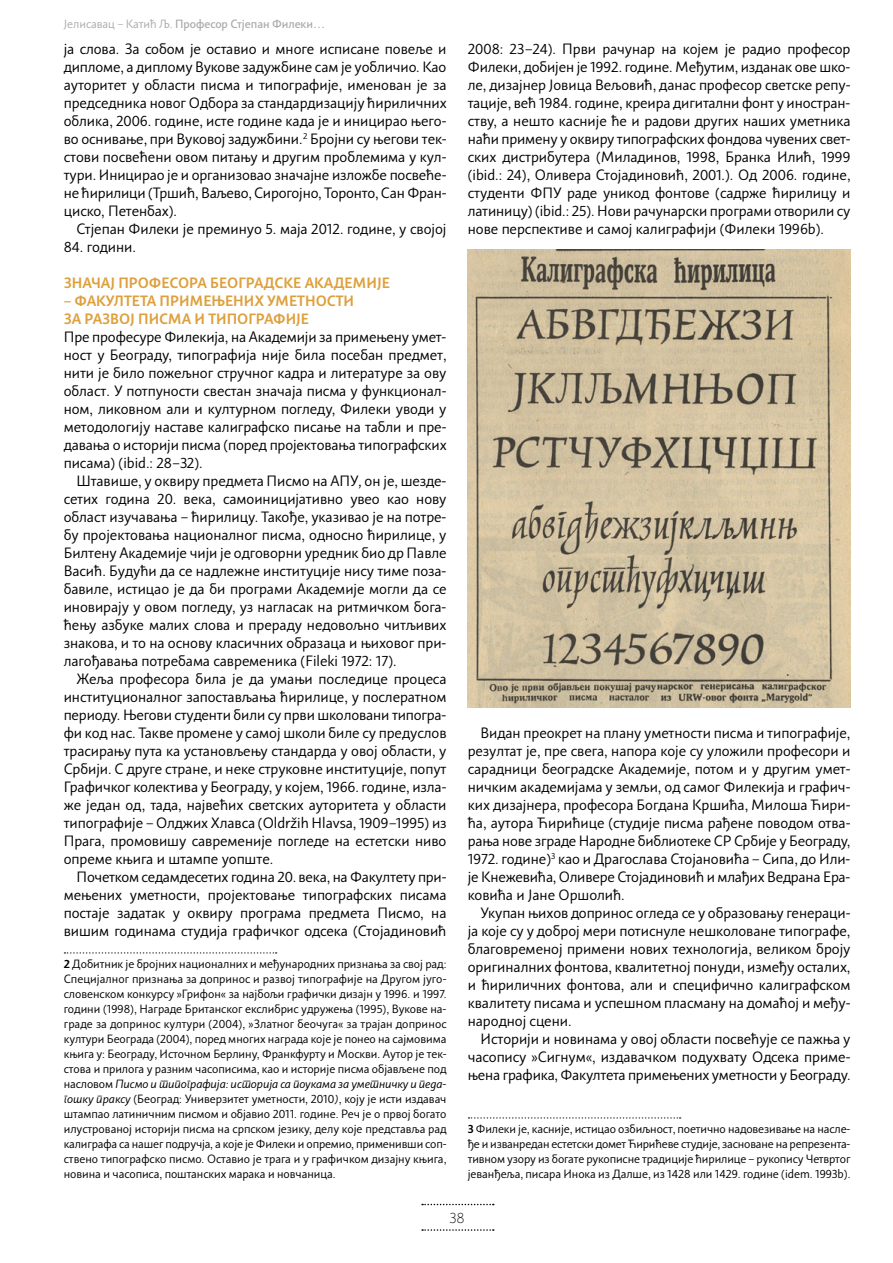
<style>
.page{position:relative;width:893px;height:1263px;background:#fff}
.page>*{position:absolute;margin:0;border:0;box-sizing:border-box;transform-origin:0 0}
.t1{font:15px/18px "Plusquam Sans LCG";color:#000;text-align:justify}
.t2{font:700 15px/18px "Plusquam Sans LCG";color:#dda03c}
.t3{font:200 15px "Plusquam Sans LCG";color:#000}
.t4{font:12px/15px "Plusquam Sans LCG";color:#000;text-align:justify}
.t5{font:500 12px "Plusquam Sans LCG";color:#aaa}
.s1{font-weight:400}
.s2{font-weight:400;font-style:italic}
.s3{font-style:italic}
.s4{font-weight:700}
</style>
<div class="page">
<svg style="left:422px;top:1229px;width:72px;height:2px"></svg>
<svg style="left:422px;top:1204px;width:72px;height:1px"></svg>
<svg style="left:65px;top:952px;width:212px;height:2px"></svg>
<svg style="left:468px;top:1117px;width:213px;height:2px"></svg>
<img style="left:468px;top:250px;width:382px;height:458px">
<p class="t5" style="left:64px;top:16px;width:263px"><span class="s1">Јелисавац</span> <span class="s2">–</span> <span class="s1">Катић Љ.</span> Професор Стјепан Филеки…</p>
<p class="t1" style="left:64px;top:40px;width:384px">ја слова. За собом је оставио и многе исписане повеље и дипломе, а диплому Вукове задужбине сам је уобличио. Као ауторитет у области писма и типографије, именован је за председника новог Одбора за стандардизацију ћириличних облика, 2006. године, исте године када је и иницирао њего&shy;во оснивање, при Вуковој задужбини.<sup>2</sup> Бројни су његови тек&shy;стови посвећени овом питању и другим проблемима у кул&shy;тури. Иницирао је и организовао значајне изложбе посвеће&shy;не ћирилици (Тршић, Ваљево, Сирогојно, Торонто, Сан Фран&shy;циско, Петенбах).</p>
<p class="t1" style="left:77px;top:220px;width:371px">Стјепан Филеки је преминуо 5. маја 2012. године, у својој</p>
<p class="t1" style="left:64px;top:238px;width:74px">84. години.</p>
<p class="t2" style="left:64px;top:274px;width:328px">ЗНАЧАЈ ПРОФЕСОРА БЕОГРАДСКЕ АКАДЕМИЈЕ</p>
<p class="t2" style="left:64px;top:292px;width:292px">– ФАКУЛТЕТА ПРИМЕЊЕНИХ УМЕТНОСТИ<br>ЗА РАЗВОЈ ПИСМА И ТИПОГРАФИЈЕ</p>
<p class="t1" style="left:64px;top:328px;width:384px">Пре професуре Филекија, на Академији за примењену умет&shy;ност у Београду, типографија није била посебан предмет, нити је било пожељног стручног кадра и литературе за ову област. У потпуности свестан значаја писма у функционал&shy;ном, ликовном али и културном погледу, Филеки уводи у методологију наставе калиграфско писање на табли и пре&shy;давања о историји писма (поред пројектовања типографских писама) (ibid.: 28–32).</p>
<p class="t1" style="left:64px;top:472px;width:384px;text-indent:13px">Штавише, у оквиру предмета Писмо на АПУ<span class="s3">,</span> он је, шезде&shy;сетих година 20. века, самоиницијативно увео као нову област изучавања – ћирилицу. Такође, указивао је на потре&shy;бу пројектовања националног писма, односно ћирилице, у Билтену Академије чији је одговорни уредник био др Павле Васић. Будући да се надлежне институције нису тиме поза&shy;бавиле, истицао је да би програми Академије могли да се иновирају у овом погледу, уз нагласак на ритмичком бога&shy;ћењу азбуке малих слова и прераду недовољно читљивих знакова, и то на основу класичних образаца и њиховог при&shy;лагођавања потребама савременика (Fileki 1972: 17).</p>
<p class="t1" style="left:64px;top:670px;width:384px;text-indent:13px">Жеља професора била је да умањи последице процеса институционалног запостављања ћирилице, у послератном периоду. Његови студенти били су први школовани типогра&shy;фи код нас. Такве промене у самој школи биле су предуслов трасирању пута ка установљењу стандарда у овој области, у Србији. С друге стране, и неке струковне институције, попут Графичког колектива у Београду, у којем, 1966. године, изла&shy;же један од, тада, највећих светских ауторитета у области типографије – Олджих Хлавса (Oldržih Hlavsa, 1909–1995) из Прага, промовишу савременије погледе на естетски ниво опреме књига и штампе уопште.</p>
<p class="t1" style="left:64px;top:868px;width:384px;text-indent:13px">Почетком седамдесетих година 20. века, на Факултету при&shy;мењених уметности, пројектовање типографских писама постаје задатак у оквиру програма предмета Писмо, на вишим годинама студија графичког одсека (Стојадиновић</p>
<p class="t4" style="left:64px;top:956px;width:384px"><span class="s4">2</span> Добитник је бројних националних и међународних признања за свој рад:<br>Специјалног признања за допринос и развој типографије на Другом југо&shy;словенском конкурсу »Грифон« за најбољи графички дизајн у 1996. и 1997. години (1998), Награде Британског екслибрис удружења (1995), Вукове на&shy;граде за допринос култури (2004), »Златног беочуга« за трајан допринос култури Београда (2004), поред многих награда које је понео на сајмовима књига у: Београду, Источном Берлину, Франкфурту и Москви. Аутор је тек&shy;стова и прилога у разним часописима, као и историје писма објављене под насловом <span class="s3">Писмо и типографија: историја са поукама за уметничку и педа&shy;гошку праксу</span> (Београд: Универзитет уметности, 2010<span class="s3">)</span>, коју је исти издавач штампао латиничним писмом и објавио 2011. године. Реч је о првој богато илустрованој историји писма на српском језику, делу које представља рад калиграфа са нашег подручја, а које је Филеки и опремио, применивши соп&shy;ствено типографско писмо. Оставио је трага и у графичком дизајну књига, новина и часописа, поштанских марака и новчаница.</p>
<p class="t1" style="left:468px;top:40px;width:384px">2008: 23–24). Први рачунар на којем је радио професор Филеки, добијен је 1992. године. Међутим, изданак ове шко&shy;ле, дизајнер Јовица Вељовић, данас професор светске репу&shy;тације, већ 1984. године, креира дигитални фонт у иностран&shy;ству, а нешто касније ће и радови других наших уметника наћи примену у оквиру типографских фондова чувених свет&shy;ских дистрибутера (Миладинов, 1998, Бранка Илић, 1999 (ibid.: 24), Оливера Стојадиновић, 2001.). Од 2006. године, студенти ФПУ раде уникод фонтове (садрже ћирилицу и латиницу) (ibid.: 25). Нови рачунарски програми отворили су нове перспективе и самој калиграфији (Филеки 1996b).</p>
<p class="t1" style="left:468px;top:724px;width:384px;text-indent:13px">Видан преокрет на плану уметности писма и типографије, резултат је, пре свега, напора које су уложили професори и сарадници београдске Академије, потом и у другим умет&shy;ничким академијама у земљи, од самог Филекија и графич&shy;ких дизајнера, професора Богдана Кршића, Милоша Ћири&shy;ћа, аутора Ћирићице (студије писма рађене поводом отва&shy;рања нове зграде Народне библиотеке СР Србије у Београду, 1972. године)<sup>3</sup> као и Драгослава Стојановића – Сипа, до Или&shy;је Кнежевића, Оливере Стојадиновић и млађих Ведрана Ера&shy;ковића и Јане Оршолић.</p>
<p class="t1" style="left:468px;top:904px;width:384px;text-indent:13px">Укупан њихов допринос огледа се у образовању генераци&shy;ја које су у доброј мери потиснуле нешколоване типографе, благовременој примени нових технологија, великом броју оригиналних фонтова, квалитетној понуди, између осталих, и ћириличних фонтова, али и специфично калиграфском квалитету писама и успешном пласману на домаћој и међу&shy;народној сцени.</p>
<p class="t1" style="left:468px;top:1030px;width:384px;text-indent:13px">Историји и новинама у овој области посвећује се пажња у часопису »Сигнум«, издавачком подухвату Одсека приме&shy;њена графика, Факултета примењених уметности у Београду.</p>
<p class="t4" style="left:468px;top:1121px;width:384px"><span class="s4">3</span> Филеки је, касније, истицао озбиљност, поетично надовезивање на насле&shy;ђе и изванредан естетски домет Ћирићеве студије, засноване на репрезента&shy;тивном узору из богате рукописне традиције ћирилице – рукопису Четвртог јеванђеља, писара Инока из Далше, из 1428 или 1429. године (idem. 1993b).</p>
<p class="t3" style="left:449px;top:1208px;width:17px">38</p>
</div>
